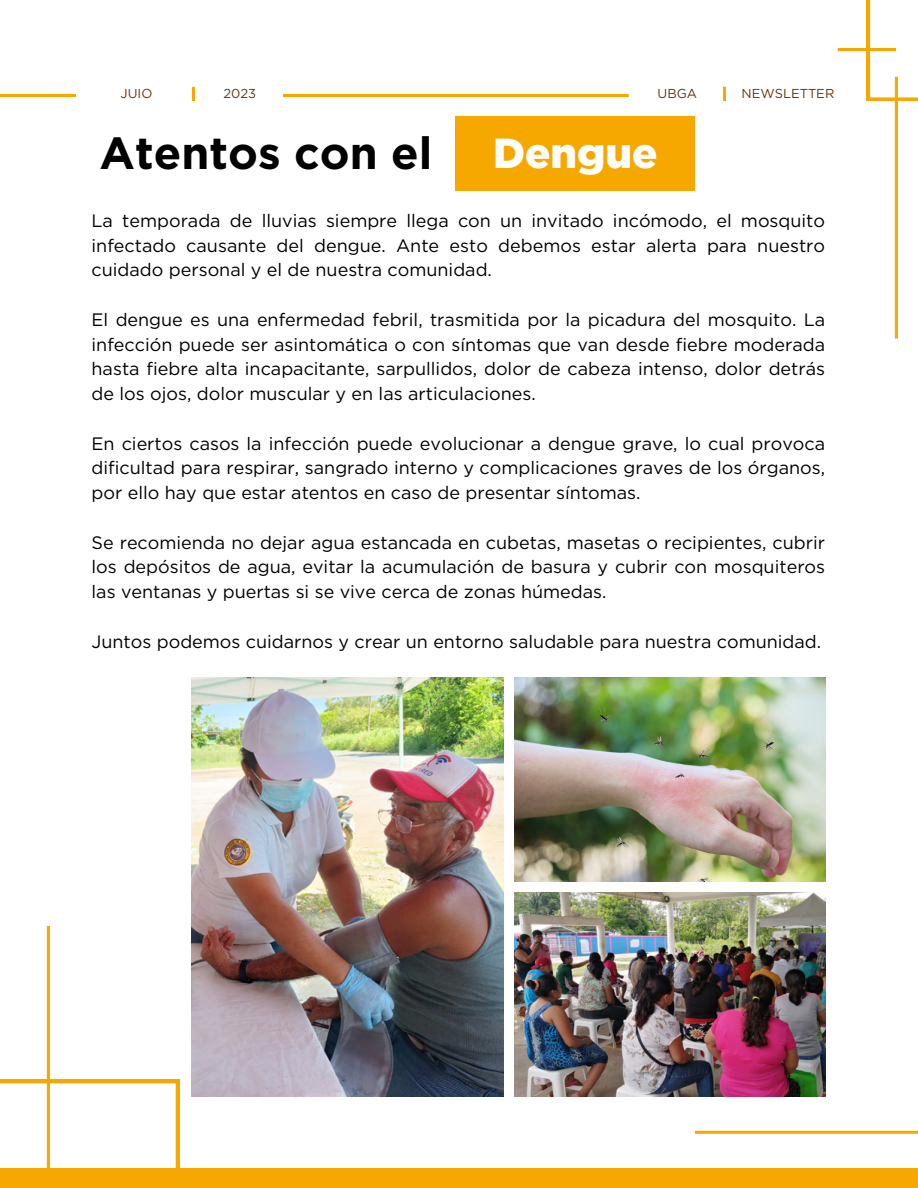
<style>
.page{position:relative;width:918px;height:1188px;background:#fff}
.page>*{position:absolute;margin:0;border:0;box-sizing:border-box;transform-origin:0 0}
.t1{font:700 45px "Gotham";color:#000}
.t2{font:900 42px "Gotham";color:#fff}
.t3{font:18px/24.8px "Gotham";color:#000;text-align:justify}
.t4{font:12.9px "Gotham";color:#643510}
</style>
<div class="page">
<img style="left:515px;top:678px;width:310px;height:204px">
<img style="left:515px;top:893px;width:310px;height:203px">
<img style="left:192px;top:678px;width:311px;height:418px">
<svg style="left:838px;top:0;width:80px;height:339px"></svg>
<svg style="left:0;top:87px;width:629px;height:14px"></svg>
<svg style="left:723px;top:87px;width:3px;height:14px"></svg>
<div style="left:455px;top:117px;width:240px;height:74px;background:#f7a800"></div>
<div style="left:0;top:1168px;width:918px;height:20px;background:#f7a800"></div>
<svg style="left:0;top:926px;width:179px;height:242px"></svg>
<svg style="left:695px;top:1131px;width:223px;height:3px"></svg>
<p class="t4" style="left:121px;top:86px;width:33px">JUIO</p>
<p class="t4" style="left:224px;top:86px;width:34px">2023</p>
<p class="t4" style="left:658px;top:86px;width:41px">UBGA</p>
<p class="t4" style="left:742px;top:86px;width:94px">NEWSLETTER</p>
<p class="t1" style="left:100px;top:126px;width:334px">Atentos con el</p>
<p class="t2" style="left:493px;top:128px;width:166px">Dengue</p>
<p class="t3" style="left:92px;top:208px;width:735px">La temporada de lluvias siempre llega con un invitado incómodo, el mosquito infectado causante del dengue. Ante esto debemos estar alerta para nuestro cuidado personal y el de nuestra comunidad.</p>
<p class="t3" style="left:92px;top:307px;width:735px">El dengue es una enfermedad febril, trasmitida por la picadura del mosquito. La infección puede ser asintomática o con síntomas que van desde fiebre moderada hasta fiebre alta incapacitante, sarpullidos, dolor de cabeza intenso, dolor detrás de los ojos, dolor muscular y en las articulaciones.</p>
<p class="t3" style="left:92px;top:431px;width:735px">En ciertos casos la infección puede evolucionar a dengue grave, lo cual provoca dificultad para respirar, sangrado interno y complicaciones graves de los órganos, por ello hay que estar atentos en caso de presentar síntomas.</p>
<p class="t3" style="left:92px;top:530px;width:735px">Se recomienda no dejar agua estancada en cubetas, masetas o recipientes, cubrir los depósitos de agua, evitar la acumulación de basura y cubrir con mosquiteros las ventanas y puertas si se vive cerca de zonas húmedas.</p>
<p class="t3" style="left:92px;top:629px;width:731px">Juntos podemos cuidarnos y crear un entorno saludable para nuestra comunidad.</p>
</div>
